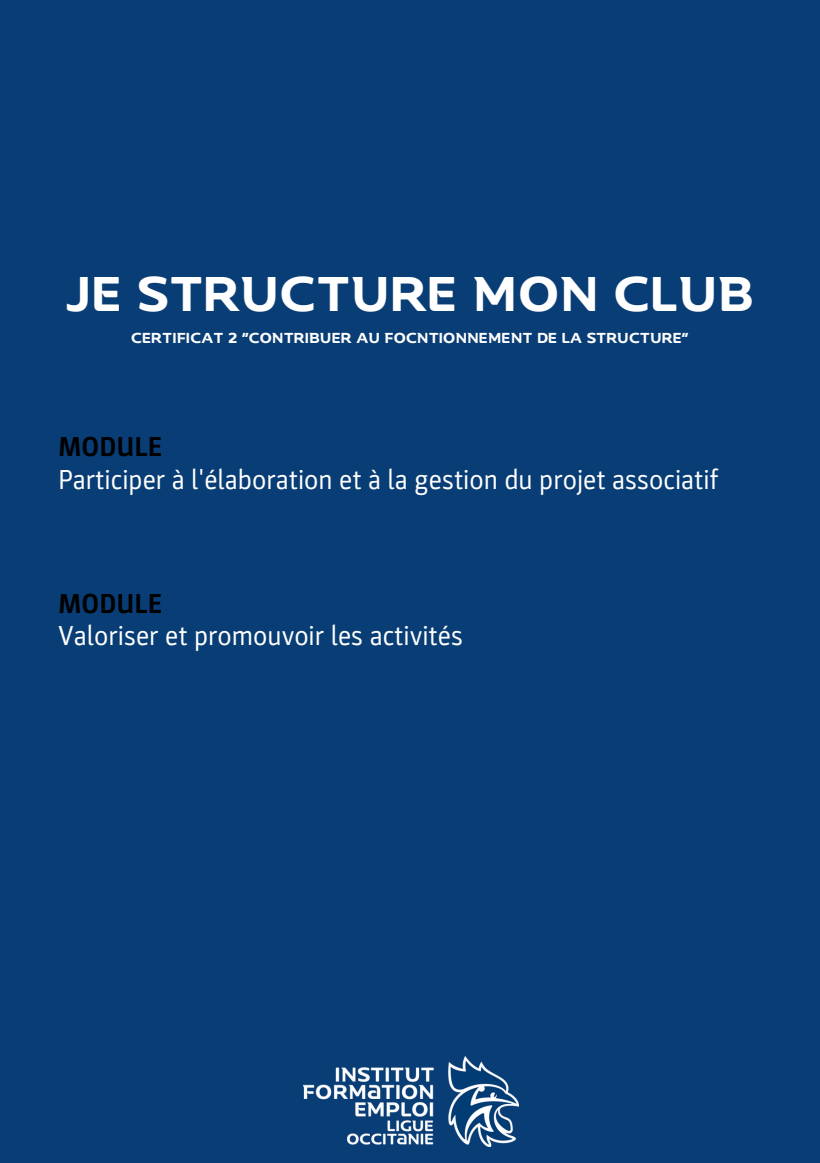
<style>
.page{position:relative;width:820px;height:1163px;background:#fff}
.page>*{position:absolute;margin:0;border:0;box-sizing:border-box;transform-origin:0 0}
.t1{font:46.25px "FF Hand";color:#fff}
.t2{font:27.5px "Parka";color:#fff}
.t3{font:700 27.5px "Parka";color:#000}
.t4{font:13.75px "FF Hand";color:#fff}
</style>
<div class="page">
<div style="left:0;top:0;width:819px;height:1162px;background:#093d75"></div>
<img style="left:304px;top:1056px;width:215px;height:90px">
<h1 class="t1" style="left:65px;top:273px;width:691px">JE STRUCTURE MON CLUB</h1>
<p class="t4" style="left:132px;top:331px;width:558px">CERTIFICAT 2 "CONTRIBUER AU FOCNTIONNEMENT DE LA STRUCTURE"</p>
<p class="t3" style="left:58px;top:431px;width:106px">MODULE</p>
<p class="t2" style="left:58px;top:463px;width:661px">Participer à l'élaboration et à la gestion du projet associatif</p>
<p class="t3" style="left:58px;top:587px;width:106px">MODULE</p>
<p class="t2" style="left:58px;top:620px;width:406px">Valoriser et promouvoir les activités</p>
</div>
